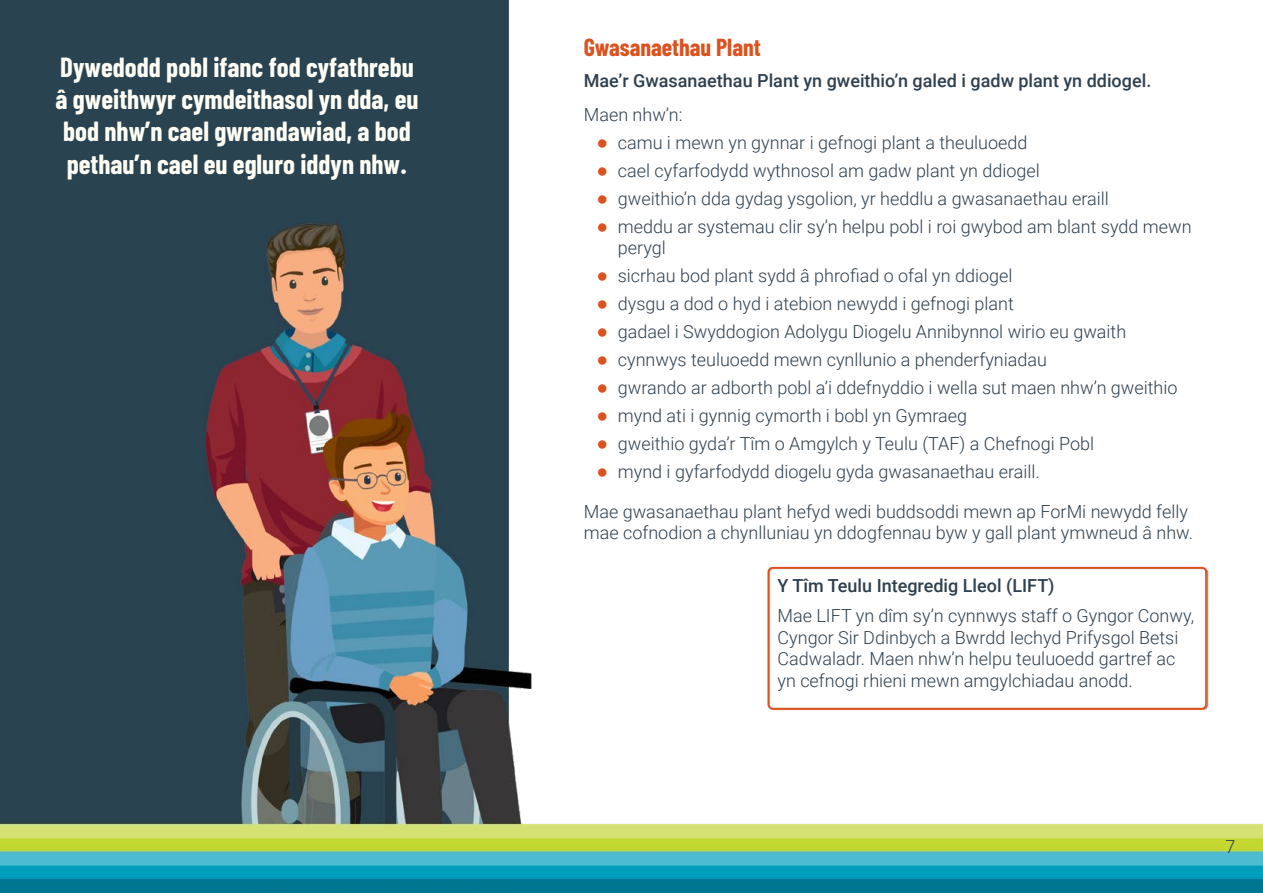
<style>
.page{position:relative;width:1263px;height:893px;background:#fff}
.page>*{position:absolute;margin:0;border:0;box-sizing:border-box;transform-origin:0 0}
.Body_Text{font:700 27px/32.4px "Barlow Condensed";color:#fffef5;text-align:center}
.Body_Text-2{font:700 24px "Barlow Condensed";color:#db521f}
.Body_Text-3{font:300 18px/21.6px "Roboto";color:#2e404f}
.Body_Text-4{font:500 18px "Roboto";color:#2e404f}
.s1{font-family:"Arial";font-weight:700;font-size:19.5px;color:#db521f}
</style>
<div class="page">
<img style="left:0;top:0;width:1263px;height:893px">
<div style="left:767px;top:567px;width:439px;height:142px;border:2px solid #db521f;border-radius:4px"></div>
<p class="Body_Text" style="left:56px;top:50px;width:364px">Dywedodd pobl ifanc fod cyfathrebu â gweithwyr cymdeithasol yn dda, eu bod nhw’n cael gwrandawiad, a bod pethau’n cael eu egluro iddyn nhw.</p>
<p class="Body_Text-2" style="left:584px;top:33px;width:178px">Gwasanaethau Plant</p>
<p class="Body_Text-4" style="left:584px;top:68px;width:569px">Mae’r Gwasanaethau Plant yn gweithio’n galed i gadw plant yn ddiogel.</p>
<p class="Body_Text-3" style="left:584px;top:103px;width:100px">Maen nhw’n:</p>
<p class="Body_Text-3" style="left:597px;top:131px;width:432px"><span class="s1">●</span> camu i mewn yn gynnar i gefnogi plant a theuluoedd</p>
<p class="Body_Text-3" style="left:597px;top:159px;width:445px"><span class="s1">●</span> cael cyfarfodydd wythnosol am gadw plant yn ddiogel</p>
<p class="Body_Text-3" style="left:597px;top:187px;width:514px"><span class="s1">●</span> gweithio’n dda gydag ysgolion, yr heddlu a gwasanaethau eraill</p>
<p class="Body_Text-3" style="left:618px;top:215px;width:575px;text-indent:-21px"><span class="s1">●</span> meddu ar systemau clir sy’n helpu pobl i roi gwybod am blant sydd mewn perygl</p>
<p class="Body_Text-3" style="left:597px;top:264px;width:417px"><span class="s1">●</span> sicrhau bod plant sydd â phrofiad o ofal yn ddiogel</p>
<p class="Body_Text-3" style="left:597px;top:292px;width:419px"><span class="s1">●</span> dysgu a dod o hyd i atebion newydd i gefnogi plant</p>
<p class="Body_Text-3" style="left:597px;top:320px;width:531px"><span class="s1">●</span> gadael i Swyddogion Adolygu Diogelu Annibynnol wirio eu gwaith</p>
<p class="Body_Text-3" style="left:597px;top:348px;width:452px"><span class="s1">●</span> cynnwys teuluoedd mewn cynllunio a phenderfyniadau</p>
<p class="Body_Text-3" style="left:597px;top:376px;width:582px"><span class="s1">●</span> gwrando ar adborth pobl a’i ddefnyddio i wella sut maen nhw’n gweithio</p>
<p class="Body_Text-3" style="left:597px;top:404px;width:372px"><span class="s1">●</span> mynd ati i gynnig cymorth i bobl yn Gymraeg</p>
<p class="Body_Text-3" style="left:597px;top:432px;width:499px"><span class="s1">●</span> gweithio gyda’r Tîm o Amgylch y Teulu (TAF) a Chefnogi Pobl</p>
<p class="Body_Text-3" style="left:597px;top:460px;width:445px"><span class="s1">●</span> mynd i gyfarfodydd diogelu gyda gwasanaethau eraill.</p>
<p class="Body_Text-3" style="left:584px;top:500px;width:611px">Mae gwasanaethau plant hefyd wedi buddsoddi mewn ap ForMi newydd felly mae cofnodion a chynlluniau yn ddogfennau byw y gall plant ymwneud â nhw.</p>
<p class="Body_Text-4" style="left:777px;top:573px;width:279px">Y Tîm Teulu Integredig Lleol (LIFT)</p>
<p class="Body_Text-3" style="left:777px;top:604px;width:418px">Mae LIFT yn dîm sy’n cynnwys staff o Gyngor Conwy, Cyngor Sir Ddinbych a Bwrdd Iechyd Prifysgol Betsi Cadwaladr. Maen nhw’n helpu teuluoedd gartref ac yn cefnogi rhieni mewn amgylchiadau anodd.</p>
<p class="Body_Text-3" style="left:1225px;top:835px;width:11px">7</p>
</div>
